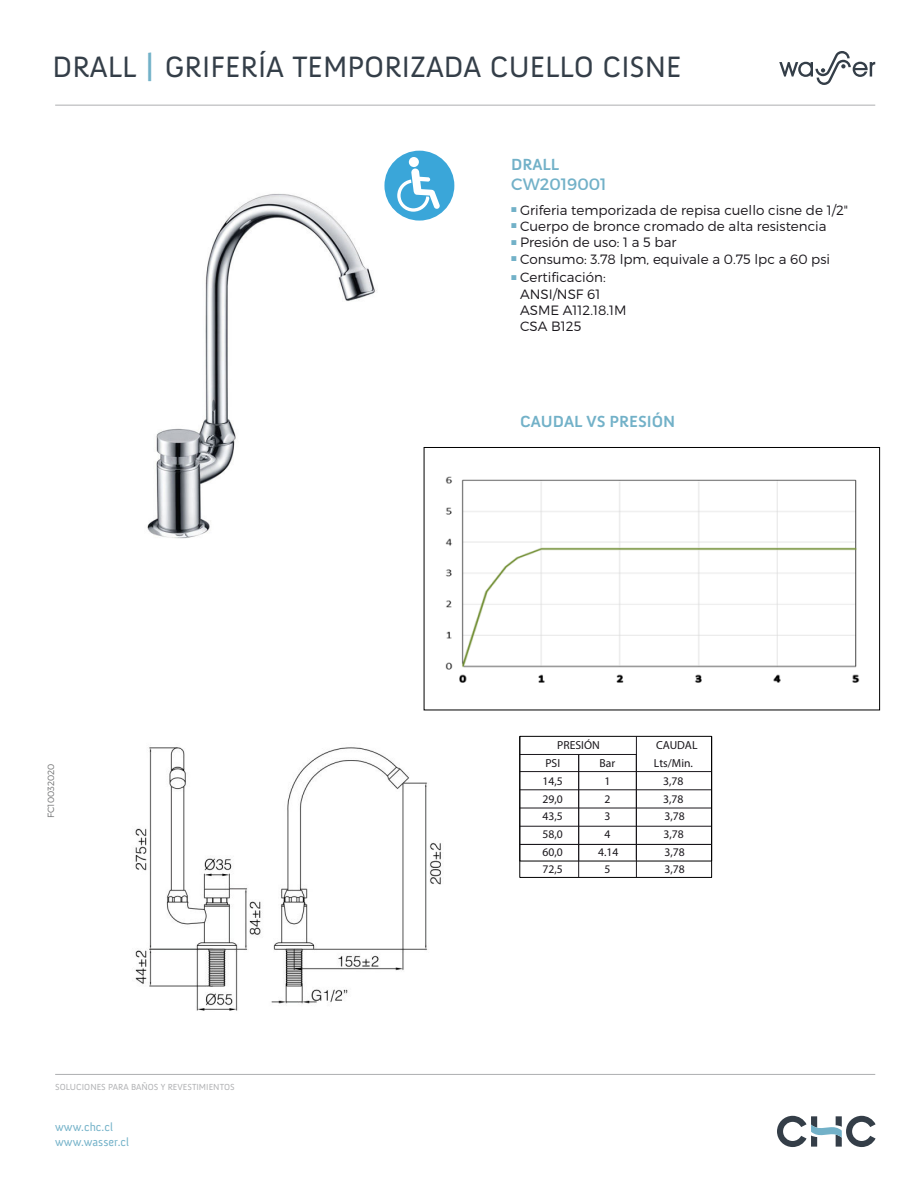
<style>
.page{position:relative;width:918px;height:1188px;background:#fff}
.page>*{position:absolute;margin:0;border:0;box-sizing:border-box;transform-origin:0 0}
.t1{font:30.15px "Anivers SC";color:#343e48}
.t2{font:700 16.5px "Anivers";color:#72b1c8}
.t3{font:16.5px "Montserrat";color:#72b1c8}
.t4{font:300 13.5px/16.2px "Montserrat";color:#1a171c}
.t5{font:12px/14.4px "Anivers";color:#72b1c8}
.t6{font:11.7px/17.7px "Myriad Pro";color:#1a171c;text-align:center}
.t7{font:10.5px/16.4px "Arial";color:#72b1c8;text-align:justify}
.t8{font:9px "Anivers";color:#b1b2b4}
.t9{font:300 9px "Montserrat";color:#707172}
.s1{font-size:36px;color:#72b1c8}
</style>
<div class="page">
<img style="left:147px;top:194px;width:230px;height:345px">
<svg style="left:779px;top:51px;width:96px;height:34px"></svg>
<hr style="left:55px;top:105px;width:820px;height:1px;background:#b1b2b4">
<hr style="left:55px;top:1074px;width:820px;height:1px;background:#b1b2b4">
<svg style="left:777px;top:1116px;width:99px;height:31px"></svg>
<svg style="left:384px;top:151px;width:70px;height:70px"></svg>
<img style="left:135px;top:747px;width:306px;height:264px">
<hr style="left:520px;top:771px;width:192px;height:1px;background:#1a171c">
<hr style="left:520px;top:789px;width:192px;height:1px;background:#1a171c">
<hr style="left:520px;top:754px;width:116px;height:1px;background:#1a171c">
<hr style="left:520px;top:808px;width:192px;height:1px;background:#1a171c">
<hr style="left:520px;top:826px;width:192px;height:1px;background:#1a171c">
<hr style="left:636px;top:736px;width:1px;height:123px;background:#1a171c">
<div style="left:519px;top:736px;width:193px;height:142px;border:1px solid #000"></div>
<hr style="left:578px;top:754px;width:1px;height:123px;background:#1a171c">
<hr style="left:636px;top:754px;width:1px;height:123px;background:#1a171c">
<hr style="left:520px;top:844px;width:192px;height:1px;background:#1a171c">
<div style="left:424px;top:447px;width:456px;height:263px;border:1px solid #000"></div>
<img style="left:445px;top:476px;width:415px;height:207px">
<h1 class="t1" style="left:53px;top:50px;width:631px">DRALL <span class="s1">|</span> GRIFERÍA TEMPORIZADA CUELLO CISNE</h1>
<p class="t2" style="left:511px;top:155px;width:50px">DRALL</p>
<p class="t3" style="left:511px;top:175px;width:97px">CW2019001</p>
<p class="t4" style="left:520px;top:203px;width:329px">Griferia temporizada de repisa cuello cisne de 1/2" Cuerpo de bronce cromado de alta resistencia Presión de uso: 1 a 5 bar<br>Consumo: 3.78 lpm, equivale a 0.75 lpc a 60 psi</p>
<p class="t4" style="left:520px;top:270px;width:108px">Certificación:<br>ANSI/NSF 61<br>ASME A112.18.1M<br>CSA B125</p>
<p class="t7" style="left:511px;top:200px;width:8px">■ ■ ■ ■</p>
<p class="t7" style="left:511px;top:268px;width:8px">■</p>
<p class="t9" style="left:47px;top:818px;width:56px;rotate:-90deg">FC10032020</p>
<p class="t8" style="left:55px;top:1081px;width:181px">SOLUCIONES PARA BAÑOS Y REVESTIMIENTOS</p>
<p class="t5" style="left:55px;top:1120px;width:75px">www.chc.cl www.wasser.cl</p>
<p class="t2" style="left:520px;top:411px;width:157px">CAUDAL VS PRESIÓN</p>
<p class="t6" style="left:557px;top:736px;width:44px">PRESIÓN</p>
<p class="t6" style="left:656px;top:736px;width:43px">CAUDAL</p>
<p class="t6" style="left:598px;top:754px;width:22px">Bar<br>1<br>2<br>3<br>4<br>4.14</p>
<p class="t6" style="left:543px;top:754px;width:22px;text-align:left">PSI<br>14,5<br>29,0<br>43,5<br>58,0<br>60,0</p>
<p class="t6" style="left:654px;top:754px;width:41px">Lts/Min.<br>3,78<br>3,78<br>3,78<br>3,78<br>3,78</p>
<p class="t6" style="left:543px;top:860px;width:22px">72,5</p>
<p class="t6" style="left:664px;top:860px;width:22px">3,78</p>
<p class="t6" style="left:605px;top:860px;width:7px">5</p>
</div>
